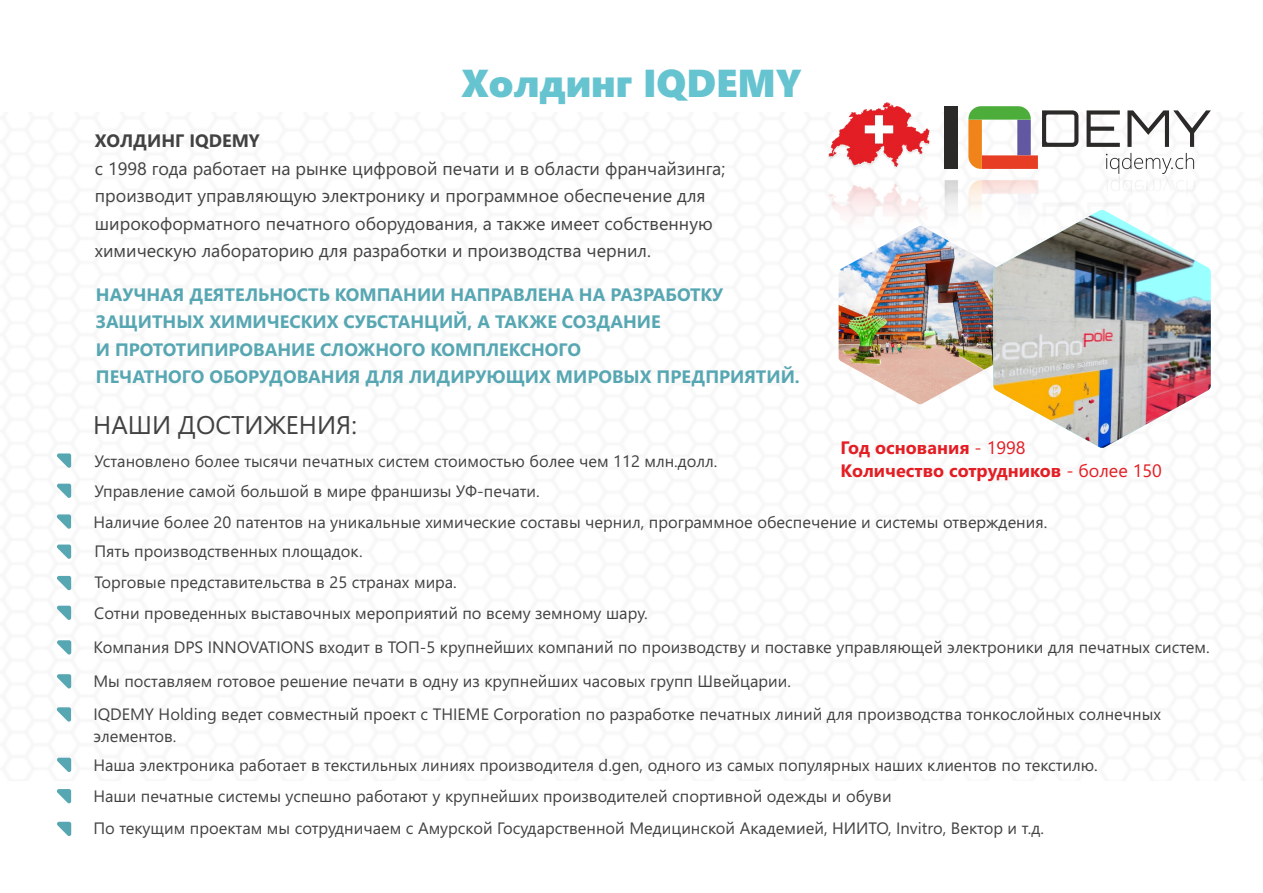
<style>
.page{position:relative;width:1263px;height:893px;background:#fff}
.page>*{position:absolute;margin:0;border:0;box-sizing:border-box;transform-origin:0 0}
.t1{font:39px "Segoe UI Black";color:#66c3d0}
.t2{font:25.65px "Segoe UI";color:#434242}
.t3{font:18px/27.6px "Segoe UI";color:#434242}
.t4{font:700 18px/27.6px "Segoe UI";color:#57a7b3}
.t5{font:700 18px/22.4px "Segoe UI";color:#e31e24}
.t6{font:700 18px "Segoe UI";color:#434242}
.t7{font:16.5px/31.5px "Segoe UI";color:#434242}
.s1{font-weight:400}
</style>
<div class="page">
<svg style="left:57px;top:453px;width:14px;height:15px"></svg>
<svg style="left:57px;top:514px;width:14px;height:15px"></svg>
<svg style="left:57px;top:606px;width:14px;height:14px"></svg>
<svg style="left:57px;top:707px;width:14px;height:15px"></svg>
<svg style="left:57px;top:484px;width:14px;height:14px"></svg>
<svg style="left:57px;top:544px;width:14px;height:15px"></svg>
<svg style="left:57px;top:640px;width:14px;height:15px"></svg>
<svg style="left:57px;top:758px;width:14px;height:14px"></svg>
<svg style="left:57px;top:576px;width:14px;height:14px"></svg>
<svg style="left:57px;top:674px;width:14px;height:15px"></svg>
<svg style="left:57px;top:789px;width:14px;height:14px"></svg>
<svg style="left:57px;top:822px;width:14px;height:14px"></svg>
<div style="left:944px;top:107px;width:14px;height:62px;background:#2b2a29"></div>
<svg style="left:1086px;top:110px;width:34px;height:37px"></svg>
<svg style="left:1127px;top:110px;width:84px;height:37px"></svg>
<svg style="left:968px;top:106px;width:110px;height:63px"></svg>
<svg style="left:1106px;top:153px;width:88px;height:21px"></svg>
<img style="left:828px;top:102px;width:102px;height:66px">
<img style="left:829px;top:175px;width:367px;height:51px">
<img style="left:839px;top:226px;width:154px;height:178px">
<svg style="left:993px;top:210px;width:203px;height:5px"></svg>
<img style="left:993px;top:215px;width:218px;height:233px">
<h1 class="t1" style="left:461px;top:68px;width:341px">Холдинг IQDEMY</h1>
<p class="t6" style="left:95px;top:134px;width:166px">ХОЛДИНГ IQDEMY</p>
<p class="t3" style="left:95px;top:156px;width:632px">с 1998 года работает на рынке цифровой печати и в области франчайзинга; производит управляющую электронику и программное обеспечение для широкоформатного печатного оборудования, а также имеет собственную химическую лабораторию для разработки и производства чернил.</p>
<p class="t4" style="left:96px;top:282px;width:705px">НАУЧНАЯ ДЕЯТЕЛЬНОСТЬ КОМПАНИИ НАПРАВЛЕНА НА РАЗРАБОТКУ ЗАЩИТНЫХ ХИМИЧЕСКИХ СУБСТАНЦИЙ, А ТАКЖЕ СОЗДАНИЕ<br>И ПРОТОТИПИРОВАНИЕ СЛОЖНОГО КОМПЛЕКСНОГО<br>ПЕЧАТНОГО ОБОРУДОВАНИЯ ДЛЯ ЛИДИРУЮЩИХ МИРОВЫХ ПРЕДПРИЯТИЙ.</p>
<h2 class="t2" style="left:93px;top:416px;width:265px">НАШИ ДОСТИЖЕНИЯ:</h2>
<p class="t5" style="left:840px;top:438px;width:323px">Год основания <span class="s1">- 1998<br></span>Количество сотрудников <span class="s1">- более 150</span></p>
<p class="t7" style="left:94px;top:448px;width:624px;line-height:29.5px">Установлено более тысячи печатных систем стоимостью более чем 112 млн.долл.<br>Управление самой большой в мире франшизы УФ-печати.</p>
<p class="t7" style="left:93px;top:509px;width:955px;line-height:29.1px">Наличие более 20 патентов на уникальные химические составы чернил, программное обеспечение и системы отверждения.<br>Пять производственных площадок.</p>
<p class="t7" style="left:94px;top:569px;width:555px;line-height:30.8px">Торговые представительства в 25 странах мира.<br>Сотни проведенных выставочных мероприятий по всему земному шару.</p>
<p class="t7" style="left:93px;top:632px;width:1118px;line-height:33.5px">Компания DPS INNOVATIONS входит в ТОП-5 крупнейших компаний по производству и поставке управляющей электроники для печатных систем.<br>Мы поставляем готовое решение печати в одну из крупнейших часовых групп Швейцарии.<br>IQDEMY Holding ведет совместный проект с THIEME Corporation по разработке печатных линий для производства тонкослойных солнечных</p>
<p class="t7" style="left:93px;top:722px;width:85px">элементов.</p>
<p class="t7" style="left:93px;top:751px;width:1006px">Наша электроника работает в текстильных линиях производителя d.gen, одного из самых популярных наших клиентов по текстилю.<br>Наши печатные системы успешно работают у крупнейших производителей спортивной одежды и обуви<br>По текущим проектам мы сотрудничаем с Амурской Государственной Медицинской Академией, НИИТО, Invitro, Вектор и т.д.</p>
</div>
